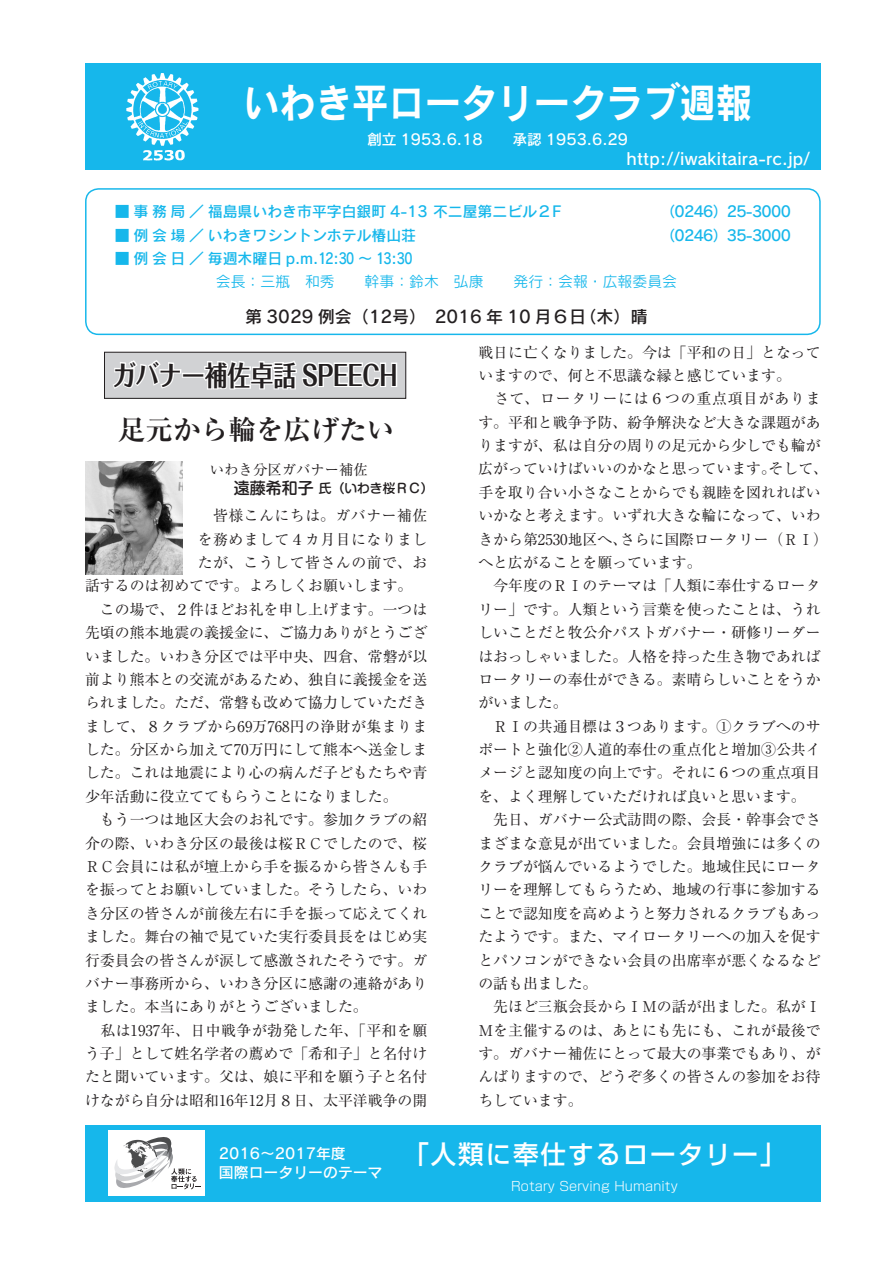
<style>
.page{position:relative;width:893px;height:1263px;background:#fff}
.page>*{position:absolute;margin:0;border:0;box-sizing:border-box;transform-origin:0 0}
.t1{font:40.35px "Rodin Pro B";color:#fff;scale:.9 1}
.t2{font:700 27.6px "Folk Pro";color:#231f20;scale:.83 1}
.t3{font:700 27.6px "Ryumin Pr 6";color:#231f20}
.t4{font:500 25.5px "Shin Go Pr 6";letter-spacing:.075em;color:#fff}
.t5{font:16.95px "Rodin Pro DB";color:#231f20}
.t6{font:16.5px "Rodin Pro DB";letter-spacing:.01em;color:#fff}
.t7{font:14.85px/23.4px "Ryumin Pr 6";color:#231f20}
.t8{font:14.85px "Rodin Pro DB";color:#16b7eb}
.t9{font:14.85px "Ryumin Pr 6";letter-spacing:.03em;color:#231f20}
.t10{font:14.85px/19.2px "Rodin Pro DB";color:#fff}
.t11{font:14.85px "Rodin Pro M";color:#16b7eb}
.t12{font:14.85px "Ryumin Pr 6";letter-spacing:.035em;color:#231f20}
.t13{font:14.85px/23.4px "Rodin Pro DB";letter-spacing:-.05em;color:#16b7eb}
.t14{font:14.4px "Ryumin Pr 6";color:#231f20}
.t15{font:300 12.75px "Shin Go Pr 6";letter-spacing:.01em;color:#fff}
.t16{font:500 12.75px "Shin M Go Pr 6";color:#231f20}
.s1{font-size:15.9px}
</style>
<div class="page">
<div style="left:85px;top:64px;width:736px;height:106px;background:#16b7eb"></div>
<div style="left:85px;top:1125px;width:736px;height:76px;background:#16b7eb"></div>
<div style="left:85px;top:188px;width:736px;height:147px;border:1px solid #16b7eb;border-radius:13px"></div>
<img style="left:126px;top:73px;width:73px;height:88px">
<div style="left:109px;top:1130px;width:96px;height:65px;background:#fff"></div>
<svg style="left:114px;top:1137px;width:86px;height:53px"></svg>
<div style="left:104px;top:352px;width:302px;height:46px;background:#d1d2d4"></div>
<svg style="left:111px;top:333px;width:287px;height:57px"></svg>
<div style="left:104px;top:352px;width:302px;height:47px;border:1px solid #231f20"></div>
<img style="left:85px;top:461px;width:98px;height:113px">
<h1 class="t1" style="left:243px;top:76px;width:567px">いわき平ロータリークラブ週報</h1>
<p class="t10" style="left:367px;top:129px;width:263px">創立 1953.6.18　　承認 1953.6.29</p>
<p class="t8" style="left:115px;top:202px;width:448px">■ 事務局／福島県いわき市平字白銀町 4-13 不二屋第二ビル２F</p>
<p class="t8" style="left:115px;top:225px;width:303px">■ 例会場／いわきワシントンホテル椿山荘</p>
<p class="t8" style="left:115px;top:248px;width:299px">■ 例会日／毎週木曜日 p.m.12:30 ～ 13:30</p>
<p class="t6" style="left:627px;top:147px;width:185px">http://iwakitaira-rc.jp/</p>
<p class="t13" style="left:660px;top:199px;width:132px">（0246）25-3000（0246）35-3000</p>
<p class="t11" style="left:216px;top:272px;width:463px">会長：三瓶　和秀　　幹事：鈴木　弘康　　発行：会報・広報委員会</p>
<p class="t5" style="left:245px;top:305px;width:404px">第 3029 例会（12号）　2016 年 10 月６日（木）晴</p>
<h2 class="t2" style="left:113px;top:352px;width:344px">ガバナー補佐卓話 SPEECH</h2>
<p class="t7" style="left:478px;top:339px;width:351px">戦日に亡くなりました。今は「平和の日」となっていますので、何と不思議な縁と感じています。<br>　さて、ロータリーには６つの重点項目があります。平和と戦争予防、紛争解決など大きな課題がありますが、私は自分の周りの足元から少しでも輪が広がっていけばいいのかなと思っています。そして、手を取り合い小さなことからでも親睦を図れればいいかなと考えます。いずれ大きな輪になって、いわきから第2530地区へ、さらに国際ロータリー（ＲＩ）へと広がることを願っています。<br>　今年度のＲＩのテーマは「人類に奉仕するロータリー」です。人類という言葉を使ったことは、うれしいことだと牧公介パストガバナー・研修リーダーはおっしゃいました。人格を持った生き物であればロータリーの奉仕ができる。素晴らしいことをうかがいました。<br>　ＲＩの共通目標は３つあります。①クラブへのサポートと強化②人道的奉仕の重点化と増加③公共イメージと認知度の向上です。それに６つの重点項目を、よく理解していただければ良いと思います。<br>　先日、ガバナー公式訪問の際、会長・幹事会でさまざまな意見が出ていました。会員増強には多くのクラブが悩んでいるようでした。地域住民にロータリーを理解してもらうため、地域の行事に参加することで認知度を高めようと努力されるクラブもあったようです。また、マイロータリーへの加入を促すとパソコンができない会員の出席率が悪くなるなどの話も出ました。<br>　先ほど三瓶会長からＩＭの話が出ました。私がＩ<br>Ｍを主催するのは、あとにも先にも、これが最後です。ガバナー補佐にとって最大の事業でもあり、がんばりますので、どうぞ多くの皆さんの参加をお待ちしています。</p>
<h2 class="t3" style="left:118px;top:408px;width:278px">足元から輪を広げたい</h2>
<p class="t14" style="left:210px;top:458px;width:159px">いわき分区ガバナー補佐</p>
<p class="t16" style="left:234px;top:478px;width:201px"><span class="s1">遠藤希和子</span> 氏（いわき桜ＲＣ）</p>
<p class="t12" style="left:198px;top:504px;width:231px">　皆様こんにちは。ガバナー補佐</p>
<p class="t9" style="left:198px;top:527px;width:231px">を務めまして４カ月目になりまし</p>
<p class="t12" style="left:198px;top:551px;width:231px">たが、こうして皆さんの前で、お</p>
<p class="t7" style="left:85px;top:573px;width:329px">話するのは初めてです。よろしくお願いします。</p>
<p class="t7" style="left:85px;top:597px;width:344px">　この場で、２件ほどお礼を申し上げます。一つは</p>
<p class="t7" style="left:85px;top:620px;width:344px">先頃の熊本地震の義援金に、ご協力ありがとうござ</p>
<p class="t7" style="left:85px;top:643px;width:344px">いました。いわき分区では平中央、四倉、常磐が以</p>
<p class="t7" style="left:85px;top:667px;width:344px">前より熊本との交流があるため、独自に義援金を送</p>
<p class="t7" style="left:85px;top:690px;width:344px">られました。ただ、常磐も改めて協力していただき</p>
<p class="t9" style="left:85px;top:714px;width:344px">まして、８クラブから69万768円の浄財が集まりま</p>
<p class="t7" style="left:85px;top:737px;width:344px">した。分区から加えて70万円にして熊本へ送金しま</p>
<p class="t7" style="left:85px;top:760px;width:344px">した。これは地震により心の病んだ子どもたちや青</p>
<p class="t7" style="left:85px;top:784px;width:314px">少年活動に役立ててもらうことになりました。</p>
<p class="t7" style="left:85px;top:807px;width:344px">　もう一つは地区大会のお礼です。参加クラブの紹</p>
<p class="t7" style="left:85px;top:830px;width:344px">介の際、いわき分区の最後は桜ＲＣでしたので、桜</p>
<p class="t7" style="left:85px;top:854px;width:344px">ＲＣ会員には私が壇上から手を振るから皆さんも手</p>
<p class="t7" style="left:85px;top:877px;width:344px">を振ってとお願いしていました。そうしたら、いわ</p>
<p class="t7" style="left:85px;top:901px;width:344px">き分区の皆さんが前後左右に手を振って応えてくれ</p>
<p class="t7" style="left:85px;top:924px;width:344px">ました。舞台の袖で見ていた実行委員長をはじめ実</p>
<p class="t7" style="left:85px;top:947px;width:344px">行委員会の皆さんが涙して感激されたそうです。ガ</p>
<p class="t7" style="left:85px;top:971px;width:344px">バナー事務所から、いわき分区に感謝の連絡があり</p>
<p class="t7" style="left:85px;top:994px;width:284px">ました。本当にありがとうございました。</p>
<p class="t9" style="left:85px;top:1018px;width:344px">　私は1937年、日中戦争が勃発した年、「平和を願</p>
<p class="t7" style="left:85px;top:1041px;width:344px">う子」として姓名学者の薦めで「希和子」と名付け</p>
<p class="t7" style="left:85px;top:1064px;width:344px">たと聞いています。父は、娘に平和を願う子と名付</p>
<p class="t7" style="left:85px;top:1088px;width:344px">けながら自分は昭和16年12月８日、太平洋戦争の開</p>
<p class="t10" style="left:219px;top:1143px;width:165px">2016～2017年度<br>国際ロータリーのテーマ</p>
<h3 class="t4" style="left:403px;top:1133px;width:384px">「人類に奉仕するロータリー」</h3>
<p class="t15" style="left:511px;top:1176px;width:168px">Rotary Serving Humanity</p>
</div>
